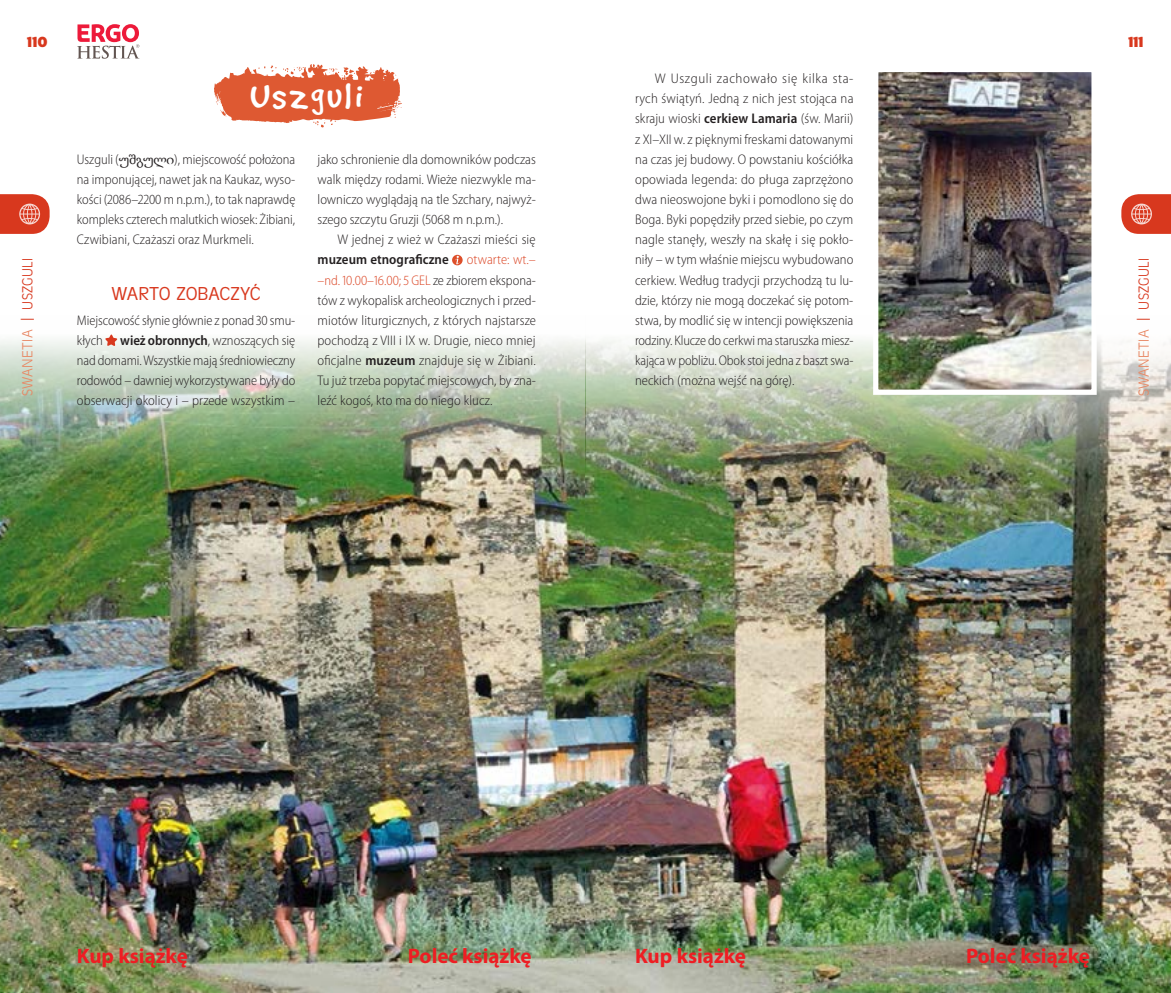
<style>
.page{position:relative;width:1171px;height:993px;background:#fff}
.page>*{position:absolute;margin:0;border:0;box-sizing:border-box;transform-origin:0 0}
.t1{font:40.25px "GOOD DOG PL";letter-spacing:.07em;color:#fff}
.t2{font:23.62px "EFN Olivea Light OT";letter-spacing:.01em;color:#d8381e}
.t3{font:700 21px "Myriad Pro";color:#ee1d23}
.t4{font:300 semi-condensed 14px/20.1px "Myriad Pro";color:#231f20;text-align:justify}
.t5{font:14px "EFN Olivea Light OT";letter-spacing:.025em;color:#e88763}
.t6{font:600 semi-condensed 14px "Myriad Pro";letter-spacing:.005em;color:#231f20}
.t7{font:14px "EFN Olivea Nigra";color:#d8381e}
.s1{color:#d8381e}
.s2{font-family:"Sylfaen";font-weight:400;font-stretch:normal}
.s3{font-weight:600}
.s4{color:#db4524}
</style>
<div class="page">
<img style="left:0;top:338px;width:1171px;height:654px">
<svg style="left:77px;top:24px;width:63px;height:35px"></svg>
<svg style="left:0;top:194px;width:50px;height:40px;background:#dd5640"></svg>
<svg style="left:214px;top:64px;width:188px;height:64px"></svg>
<div style="left:452px;top:255px;width:11px;height:10px;background:#dd4f2a;border-radius:50%"></div>
<svg style="left:455px;top:256px;width:4px;height:8px"></svg>
<svg style="left:105px;top:334px;width:12px;height:12px"></svg>
<svg style="left:1121px;top:194px;width:50px;height:40px;background:#dd5640"></svg>
<img style="left:879px;top:73px;width:211px;height:316px">
<div style="left:873px;top:67px;width:223px;height:328px;border:5px solid #fff"></div>
<p class="t7" style="left:27px;top:32px;width:22px">110</p>
<p class="t5" style="left:19px;top:396px;width:139px;rotate:-90deg">Swanetia <span class="s1">| USzgULi</span></p>
<p class="t1" style="left:250px;top:69px;width:114px">Uszguli</p>
<p class="t4" style="left:317px;top:149px;width:220px">jako schronienie dla domowników podczas</p>
<p class="t4" style="left:317px;top:169px;width:220px">walk między rodami. Wieże niezwykle ma-</p>
<p class="t4" style="left:317px;top:189px;width:220px">lowniczo wyglądają na tle Szchary, najwyż-</p>
<p class="t4" style="left:317px;top:210px;width:187px">szego szczytu Gruzji (5068 m n.p.m.).</p>
<p class="t4" style="left:337px;top:230px;width:200px">W jednej z wież w Czażaszi mieści się</p>
<p class="t6" style="left:317px;top:252px;width:133px">muzeum etnograficzne</p>
<p class="t4" style="left:77px;top:149px;width:220px">Uszguli (<span class="s2">უშგული</span>), miejscowość położona na imponującej, nawet jak na Kaukaz, wyso&shy;kości (2086–2200 m n.p.m.), to tak naprawdę kompleks czterech malutkich wiosek: Żibiani, Czwibiani, Czażaszi oraz Murkmeli.</p>
<p class="t2" style="left:112px;top:277px;width:150px">warto zobaczyć</p>
<p class="t4" style="left:77px;top:310px;width:220px">Miejscowość słynie głównie z ponad 30 smu&shy;kłych <span class="s3">wież obronnych</span>, wznoszących się nad domami. Wszystkie mają średniowieczny rodowód – dawniej wykorzystywane były do obserwacji okolicy i – przede wszystkim –</p>
<p class="t4" style="left:317px;top:250px;width:220px;text-indent:149px"><span class="s4">otwarte: wt.– –nd. 10.00–16.00; 5 GEL</span> ze zbiorem ekspona&shy;tów z wykopalisk archeologicznych i przed&shy;miotów liturgicznych, z których najstarsze pochodzą z VIII i IX w. Drugie, nieco mniej oficjalne <span class="s3">muzeum</span> znajduje się w Żibiani.<br>Tu już trzeba popytać miejscowych, by zna&shy;leźć kogoś, kto ma do niego klucz.</p>
<p class="t4" style="left:635px;top:69px;width:220px;text-indent:20px">W Uszguli zachowało się kilka sta&shy;rych świątyń. Jedną z nich jest stojąca na skraju wioski <span class="s3">cerkiew Lamaria</span> (św. Marii) z XI–XII w. z pięknymi freskami datowanymi na czas jej budowy. O powstaniu kościółka opowiada legenda: do pługa zaprzężono dwa nieoswojone byki i pomodlono się do Boga. Byki popędziły przed siebie, po czym nagle stanęły, weszły na skałę i się pokło&shy;niły – w tym właśnie miejscu wybudowano cerkiew. Według tradycji przychodzą tu lu&shy;dzie, którzy nie mogą doczekać się potom&shy;stwa, by modlić się w intencji powiększenia rodziny. Klucze do cerkwi ma staruszka miesz&shy;kająca w pobliżu. Obok stoi jedna z baszt swa&shy;neckich (można wejść na górę).</p>
<p class="t7" style="left:1128px;top:32px;width:17px">111</p>
<p class="t5" style="left:1135px;top:396px;width:139px;rotate:-90deg">Swanetia <span class="s1">| USzgULi</span></p>
<h3 class="t3" style="left:77px;top:942px;width:112px">Kup książkę</h3>
<h3 class="t3" style="left:408px;top:942px;width:125px">Poleć książkę</h3>
<h3 class="t3" style="left:635px;top:942px;width:112px">Kup książkę</h3>
<h3 class="t3" style="left:966px;top:942px;width:125px">Poleć książkę</h3>
</div>
